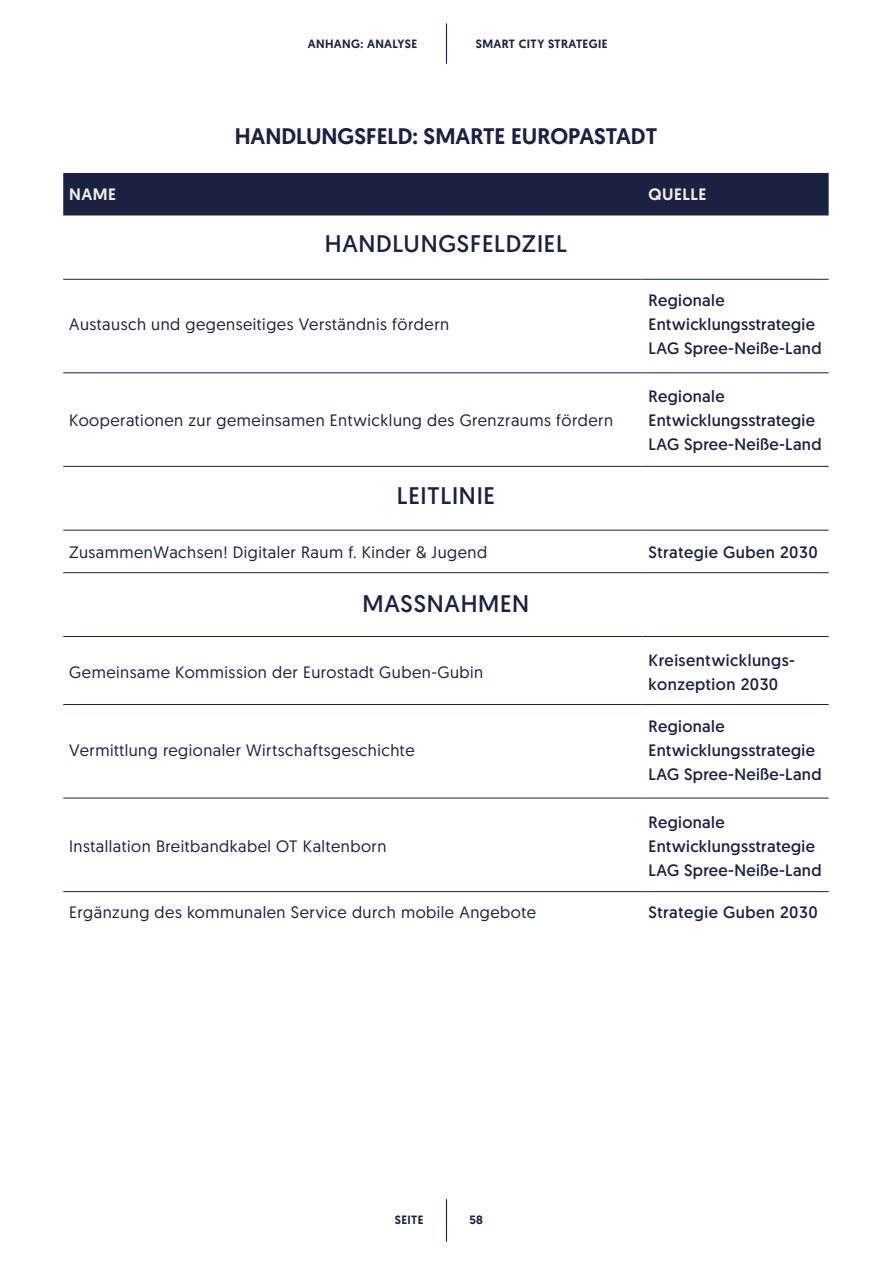
<style>
.page{position:relative;width:893px;height:1263px;background:#fff}
.page>*{position:absolute;margin:0;border:0;box-sizing:border-box;transform-origin:0 0}
.t1{font:24px "Geomanist";letter-spacing:.03em;color:#1b2141}
.t2{font:500 22.5px "Geomanist";color:#1b2141}
.t3{font:16.5px "Geomanist";letter-spacing:.03em;color:#1b2141}
.t4{font:16.5px/24px "Geomanist";letter-spacing:.02em;color:#1b2141}
.t5{font:500 16.5px "Geomanist";letter-spacing:.03em;color:#f0ede7}
.t6{font:500 12px "Geomanist";letter-spacing:.03em;color:#1b2141}
</style>
<div class="page">
<hr style="left:446px;top:1199px;width:1px;height:43px;background:#1b2141">
<hr style="left:446px;top:23px;width:1px;height:41px;background:#1b2141">
<div style="left:63px;top:173px;width:766px;height:42px;background:#1b2141"></div>
<hr style="left:63px;top:279px;width:580px;height:1px;background:#1b2140">
<hr style="left:643px;top:279px;width:186px;height:1px;background:#1b2141">
<hr style="left:63px;top:372px;width:580px;height:1px;background:#1b2141">
<hr style="left:643px;top:372px;width:186px;height:1px;background:#1b2141">
<hr style="left:63px;top:466px;width:580px;height:1px;background:#1b2141">
<hr style="left:643px;top:466px;width:186px;height:1px;background:#1b2141">
<hr style="left:63px;top:530px;width:580px;height:1px;background:#1b2141">
<hr style="left:643px;top:530px;width:186px;height:1px;background:#1b2141">
<hr style="left:63px;top:572px;width:580px;height:1px;background:#1b2141">
<hr style="left:643px;top:572px;width:186px;height:1px;background:#1b2141">
<hr style="left:63px;top:636px;width:580px;height:1px;background:#1b2141">
<hr style="left:643px;top:636px;width:186px;height:1px;background:#1b2141">
<hr style="left:63px;top:704px;width:580px;height:1px;background:#1b2141">
<hr style="left:643px;top:704px;width:186px;height:1px;background:#1b2141">
<hr style="left:63px;top:798px;width:580px;height:1px;background:#1b2141">
<hr style="left:643px;top:798px;width:186px;height:1px;background:#1b2141">
<hr style="left:63px;top:891px;width:580px;height:1px;background:#1b2141">
<hr style="left:643px;top:891px;width:186px;height:1px;background:#1b2141">
<p class="t6" style="left:308px;top:36px;width:111px">ANHANG: ANALYSE</p>
<p class="t6" style="left:476px;top:36px;width:133px">SMART CITY STRATEGIE</p>
<h2 class="t2" style="left:235px;top:124px;width:424px">HANDLUNGSFELD: SMARTE EUROPASTADT</h2>
<p class="t5" style="left:69px;top:185px;width:48px">NAME</p>
<p class="t5" style="left:649px;top:185px;width:59px">QUELLE</p>
<h1 class="t1" style="left:325px;top:228px;width:244px">HANDLUNGSFELDZIEL</h1>
<p class="t3" style="left:69px;top:314px;width:381px">Austausch und gegenseitiges Verständnis fördern</p>
<p class="t3" style="left:69px;top:410px;width:545px">Kooperationen zur gemeinsamen Entwicklung des Grenzraums fördern</p>
<h1 class="t1" style="left:397px;top:480px;width:100px">LEITLINIE</h1>
<p class="t4" style="left:649px;top:288px;width:174px">Regionale<br>Entwicklungsstrategie<br>LAG Spree-Neiße-Land</p>
<p class="t4" style="left:649px;top:384px;width:174px">Regionale<br>Entwicklungsstrategie<br>LAG Spree-Neiße-Land</p>
<p class="t3" style="left:69px;top:542px;width:419px">ZusammenWachsen! Digitaler Raum f. Kinder &amp; Jugend</p>
<p class="t4" style="left:649px;top:540px;width:171px">Strategie Guben 2030</p>
<h1 class="t1" style="left:362px;top:588px;width:168px">MASSNAHMEN</h1>
<p class="t3" style="left:69px;top:662px;width:415px">Gemeinsame Kommission der Eurostadt Guben-Gubin</p>
<p class="t4" style="left:649px;top:648px;width:147px">Kreisentwicklungs&shy;konzeption 2030</p>
<p class="t3" style="left:69px;top:740px;width:347px">Vermittlung regionaler Wirtschaftsgeschichte</p>
<p class="t3" style="left:69px;top:836px;width:319px">Installation Breitbandkabel OT Kaltenborn</p>
<p class="t4" style="left:649px;top:714px;width:174px">Regionale<br>Entwicklungsstrategie<br>LAG Spree-Neiße-Land</p>
<p class="t4" style="left:649px;top:810px;width:174px">Regionale<br>Entwicklungsstrategie<br>LAG Spree-Neiße-Land</p>
<p class="t3" style="left:69px;top:902px;width:468px">Ergänzung des kommunalen Service durch mobile Angebote</p>
<p class="t4" style="left:649px;top:900px;width:171px">Strategie Guben 2030</p>
<p class="t6" style="left:395px;top:1212px;width:30px">SEITE</p>
<p class="t6" style="left:469px;top:1213px;width:15px">58</p>
</div>
